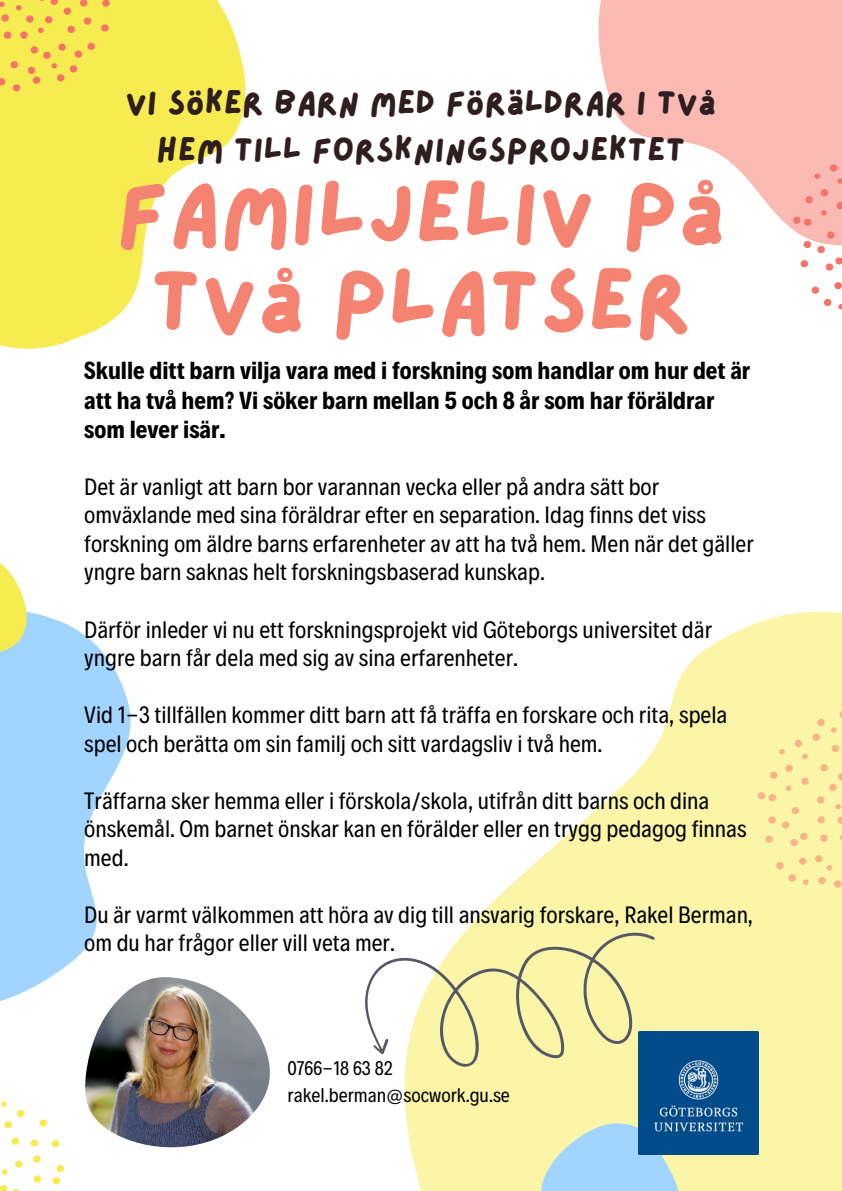
<style>
.page{position:relative;width:842px;height:1191px;background:#fff}
.page>*{position:absolute;margin:0;border:0;box-sizing:border-box;transform-origin:0 0}
.t1{font:88.5px/87.8px "Lazydog";color:#f58371;text-align:center}
.t2{font:34px/47.2px "Lazydog";color:#2e1e20;text-align:center}
.t3{font:700 25px/29.2px "Decalotype";color:#000}
.t4{font:24px/28.5px "Decalotype";color:#000}
.t5{font:20px "Decalotype";color:#000}
</style>
<div class="page">
<svg style="left:404px;top:611px;width:438px;height:579px;fill:#fbf5a8"></svg>
<svg style="left:0;top:0;width:246px;height:349px;fill:#f7eb52"></svg>
<svg style="left:598px;top:0;width:244px;height:230px;fill:#fab9b3"></svg>
<svg style="left:0;top:615px;width:131px;height:386px;fill:#a1d5ff"></svg>
<svg style="left:541px;top:1123px;width:142px;height:67px;background:#b5dbe9"></svg>
<svg style="left:0;top:563px;width:41px;height:113px"></svg>
<svg style="left:0;top:0;width:110px;height:92px;background:#f6de54"></svg>
<svg style="left:793px;top:163px;width:49px;height:108px"></svg>
<svg style="left:811px;top:282px;width:31px;height:28px"></svg>
<svg style="left:15px;top:1160px;width:8px;height:8px"></svg>
<svg style="left:0;top:1185px;width:19px;height:5px"></svg>
<svg style="left:11px;top:1137px;width:9px;height:8px"></svg>
<svg style="left:39px;top:1119px;width:8px;height:8px"></svg>
<svg style="left:30px;top:1139px;width:35px;height:46px"></svg>
<svg style="left:1px;top:1101px;width:24px;height:28px"></svg>
<svg style="left:2px;top:1169px;width:6px;height:6px"></svg>
<svg style="left:776px;top:853px;width:66px;height:35px;background:#faeca3"></svg>
<svg style="left:758px;top:710px;width:84px;height:137px;background:#faefa5"></svg>
<img style="left:85px;top:976px;width:185px;height:171px">
<img style="left:639px;top:1031px;width:119px;height:123px">
<svg style="left:365px;top:932px;width:291px;height:137px"></svg>
<h4 class="t2" style="left:126px;top:80px;width:592px">VI SÖKER BARN MED FÖRÄLDRAR I TVÅ<br>HEM TILL FORSKNINGSPROJEKTET</h4>
<h4 class="t1" style="left:116px;top:173px;width:611px">FAMILJELIV PÅ<br>TVÅ PLATSER</h4>
<p class="t3" style="left:84px;top:354px;width:667px">Skulle ditt barn vilja vara med i forskning som handlar om hur det är att ha två hem? Vi söker barn mellan 5 och 8 år som har föräldrar som lever isär.</p>
<p class="t4" style="left:84px;top:471px;width:671px">Det är vanligt att barn bor varannan vecka eller på andra sätt bor omväxlande med sina föräldrar efter en separation. Idag finns det viss forskning om äldre barns erfarenheter av att ha två hem. Men när det gäller yngre barn saknas helt forskningsbaserad kunskap.</p>
<p class="t4" style="left:84px;top:613px;width:629px">Därför inleder vi nu ett forskningsprojekt vid Göteborgs universitet där yngre barn får dela med sig av sina erfarenheter.</p>
<h2 class="t4" style="left:84px;top:699px;width:645px">Vid 1-3 tillfällen kommer ditt barn att få träffa en forskare och rita, spela spel och berätta om sin familj och sitt vardagsliv i två hem.</h2>
<p class="t4" style="left:84px;top:784px;width:664px">Träffarna sker hemma eller i förskola/skola, utifrån ditt barns och dina önskemål. Om barnet önskar kan en förälder eller en trygg pedagog finnas med.</p>
<h1 class="t4" style="left:84px;top:898px;width:671px">Du är varmt välkommen att höra av dig till ansvarig forskare, Rakel Berman, om du har frågor eller vill veta mer.</h1>
<h3 class="t5" style="left:287px;top:1054px;width:107px">0766-18 63 82</h3>
<h4 class="t5" style="left:287px;top:1081px;width:224px">rakel.berman@socwork.gu.se</h4>
</div>
